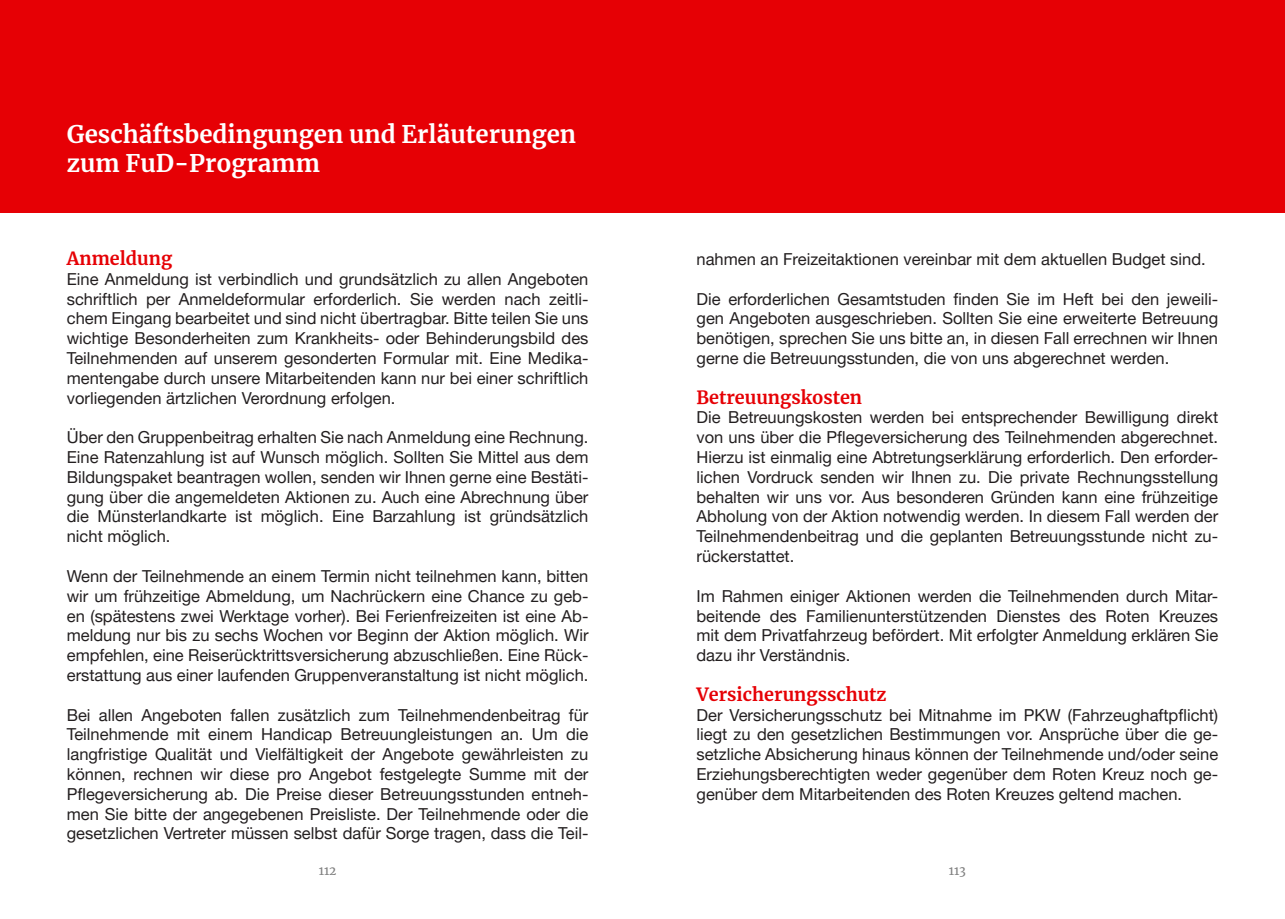
<style>
.page{position:relative;width:1285px;height:919px;background:#fff}
.page>*{position:absolute;margin:0;border:0;box-sizing:border-box;transform-origin:0 0}
.t1{font:700 24px/28.8px "Merriweather";color:#fff}
.t2{font:700 18px "Merriweather";color:#e60005}
.t3{font:16.5px/19.8px "Helvetica Neue LT Pro";color:#231f20;text-align:justify}
.t4{font:12px "Merriweather";color:#7f7f7f}
</style>
<div class="page">
<div style="left:0;top:0;width:1284px;height:213px;background:#e60005"></div>
<p class="t1" style="left:67px;top:119px;width:511px">Geschäftsbedingungen und Erläuterungen zum FuD-Programm</p>
<p class="t2" style="left:67px;top:246px;width:107px">Anmeldung</p>
<p class="t3" style="left:67px;top:268px;width:523px">Eine Anmeldung ist verbindlich und grundsätzlich zu allen Angeboten schriftlich per Anmeldeformular erforderlich. Sie werden nach zeitli&shy;chem Eingang bearbeitet und sind nicht übertragbar. Bitte teilen Sie uns wichtige Besonderheiten zum Krankheits- oder Behinderungsbild des Teilnehmenden auf unserem gesonderten Formular mit. Eine Medika&shy;mentengabe durch unsere Mitarbeitenden kann nur bei einer schriftlich vorliegenden ärtzlichen Verordnung erfolgen.</p>
<p class="t3" style="left:67px;top:427px;width:523px">Über den Gruppenbeitrag erhalten Sie nach Anmeldung eine Rechnung.<br>Eine Ratenzahlung ist auf Wunsch möglich. Sollten Sie Mittel aus dem Bildungspaket beantragen wollen, senden wir Ihnen gerne eine Bestäti&shy;gung über die angemeldeten Aktionen zu. Auch eine Abrechnung über die Münsterlandkarte ist möglich. Eine Barzahlung ist gründsätzlich nicht möglich.</p>
<p class="t3" style="left:67px;top:565px;width:523px">Wenn der Teilnehmende an einem Termin nicht teilnehmen kann, bitten wir um frühzeitige Abmeldung, um Nachrückern eine Chance zu geb&shy;en (spätestens zwei Werktage vorher). Bei Ferienfreizeiten ist eine Ab&shy;meldung nur bis zu sechs Wochen vor Beginn der Aktion möglich. Wir empfehlen, eine Reiserücktrittsversicherung abzuschließen. Eine Rück&shy;erstattung aus einer laufenden Gruppenveranstaltung ist nicht möglich.</p>
<p class="t3" style="left:67px;top:704px;width:523px">Bei allen Angeboten fallen zusätzlich zum Teilnehmendenbeitrag für Teilnehmende mit einem Handicap Betreuungleistungen an. Um die langfristige Qualität und Vielfältigkeit der Angebote gewährleisten zu können, rechnen wir diese pro Angebot festgelegte Summe mit der Pflegeversicherung ab. Die Preise dieser Betreuungsstunden entneh&shy;men Sie bitte der angegebenen Preisliste. Der Teilnehmende oder die gesetzlichen Vertreter müssen selbst dafür Sorge tragen, dass die Teil-</p>
<p class="t4" style="left:319px;top:861px;width:19px">112</p>
<p class="t3" style="left:696px;top:249px;width:510px">nahmen an Freizeitaktionen vereinbar mit dem aktuellen Budget sind.</p>
<p class="t3" style="left:696px;top:288px;width:523px">Die erforderlichen Gesamtstuden finden Sie im Heft bei den jeweili&shy;gen Angeboten ausgeschrieben. Sollten Sie eine erweiterte Betreuung benötigen, sprechen Sie uns bitte an, in diesen Fall errechnen wir Ihnen gerne die Betreuungsstunden, die von uns abgerechnet werden.</p>
<p class="t2" style="left:696px;top:384px;width:167px">Betreuungskosten</p>
<p class="t3" style="left:696px;top:407px;width:523px">Die Betreuungskosten werden bei entsprechender Bewilligung direkt von uns über die Pflegeversicherung des Teilnehmenden abgerechnet.<br>Hierzu ist einmalig eine Abtretungserklärung erforderlich. Den erforder&shy;lichen Vordruck senden wir Ihnen zu. Die private Rechnungsstellung behalten wir uns vor. Aus besonderen Gründen kann eine frühzeitige Abholung von der Aktion notwendig werden. In diesem Fall werden der Teilnehmendenbeitrag und die geplanten Betreuungsstunde nicht zu&shy;rückerstattet.</p>
<p class="t3" style="left:696px;top:585px;width:523px">Im Rahmen einiger Aktionen werden die Teilnehmenden durch Mitar&shy;beitende des Familienunterstützenden Dienstes des Roten Kreuzes mit dem Privatfahrzeug befördert. Mit erfolgter Anmeldung erklären Sie dazu ihr Verständnis.</p>
<p class="t2" style="left:696px;top:681px;width:192px">Versicherungsschutz</p>
<p class="t3" style="left:696px;top:704px;width:523px">Der Versicherungsschutz bei Mitnahme im PKW (Fahrzeughaftpflicht) liegt zu den gesetzlichen Bestimmungen vor. Ansprüche über die ge&shy;setzliche Absicherung hinaus können der Teilnehmende und/oder seine Erziehungsberechtigten weder gegenüber dem Roten Kreuz noch ge&shy;genüber dem Mitarbeitenden des Roten Kreuzes geltend machen.</p>
<p class="t4" style="left:948px;top:861px;width:19px">113</p>
</div>
